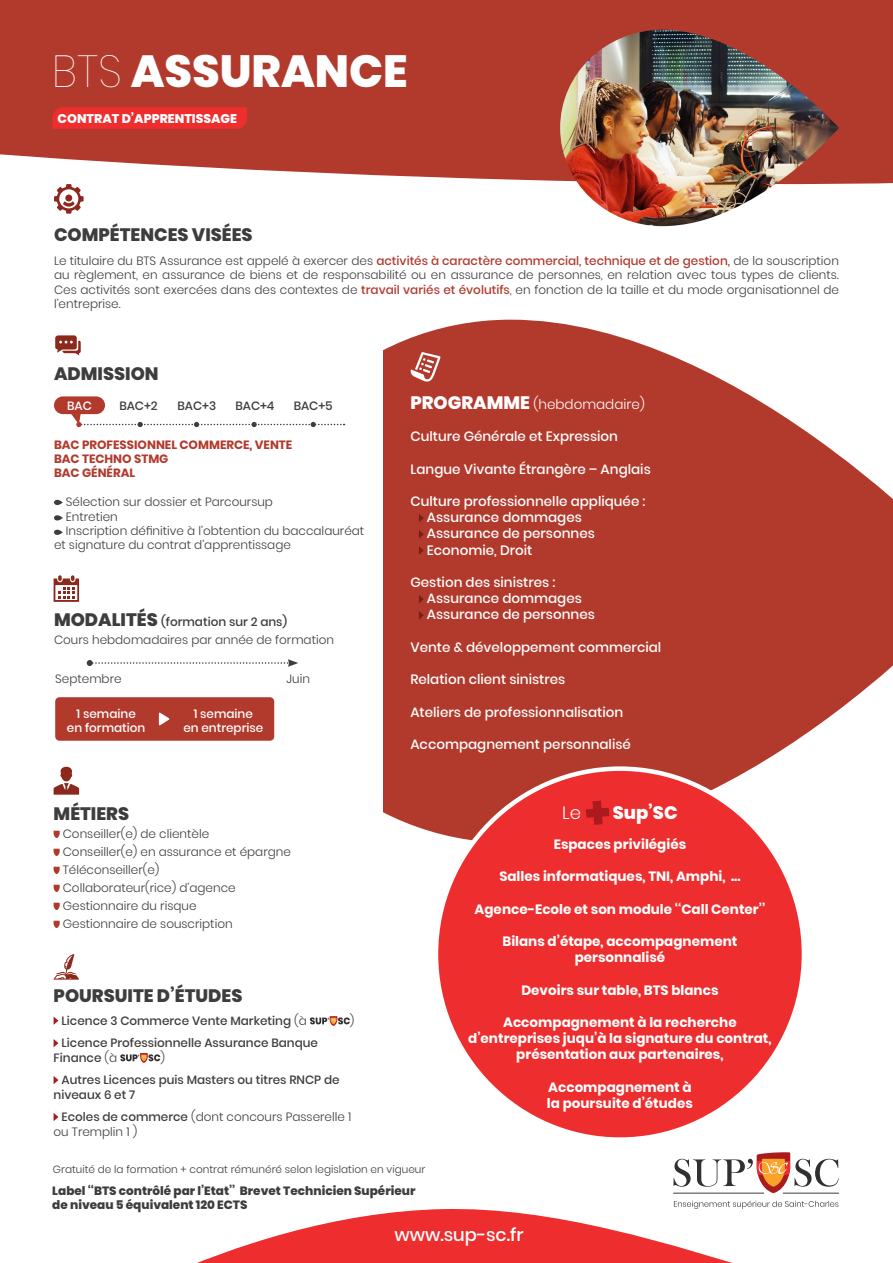
<style>
.page{position:relative;width:893px;height:1263px;background:#fff}
.page>*{position:absolute;margin:0;border:0;box-sizing:border-box;transform-origin:0 0}
.t1{font:800 45px "Poppins";color:#fff}
.t2{font:800 18px "Poppins";color:#3e3c3c}
.t3{font:500 18px "Poppins";color:#fff}
.t4{font:800 18px "Poppins";color:#fff}
.t5{font:300 18px "Poppins";color:#fff}
.t6{font:500 13.5px "Poppins";color:#fff}
.t7{font:700 13.5px/16.2px "Poppins";color:#fff;text-align:center}
.t8{font:300 13.5px "Poppins";color:#fff}
.t9{font:800 12.6px "Poppins";color:#fff}
.t10{font:300 12px/14.4px "Poppins";color:#3e3c3c;text-align:justify}
.t11{font:500 12px/14.4px "Poppins";color:#3e3c3c}
.t12{font:800 12px/14.4px "Poppins";color:#3e3c3c}
.t13{font:700 12px "Poppins";color:#b23a2d}
.t14{font:500 12px "Poppins";color:#fff}
.t15{font:300 10.5px "Poppins";color:#3e3c3c}
.s1{font-weight:100}
.s2{font-weight:500;color:#b23a2d}
.s3{font-weight:800;font-size:18px}
.s4{font-weight:300}
.s5{font-weight:500}
</style>
<div class="page">
<svg style="left:383px;top:320px;width:510px;height:521px;fill:#b23a2d"></svg>
<svg style="left:0;top:0;width:893px;height:184px;background:#b7473b"></svg>
<svg style="left:54px;top:184px;width:30px;height:30px"></svg>
<svg style="left:410px;top:352px;width:30px;height:30px"></svg>
<svg style="left:419px;top:514px;width:5px;height:8px"></svg>
<svg style="left:419px;top:530px;width:5px;height:8px"></svg>
<svg style="left:419px;top:546px;width:5px;height:9px"></svg>
<svg style="left:419px;top:595px;width:5px;height:8px"></svg>
<svg style="left:419px;top:611px;width:5px;height:8px"></svg>
<svg style="left:54px;top:954px;width:25px;height:26px"></svg>
<svg style="left:54px;top:767px;width:25px;height:28px"></svg>
<svg style="left:54px;top:831px;width:6px;height:7px"></svg>
<svg style="left:54px;top:849px;width:6px;height:7px"></svg>
<svg style="left:54px;top:867px;width:6px;height:7px"></svg>
<svg style="left:54px;top:885px;width:6px;height:7px"></svg>
<svg style="left:54px;top:903px;width:6px;height:7px"></svg>
<svg style="left:54px;top:921px;width:6px;height:7px"></svg>
<svg style="left:54px;top:1017px;width:4px;height:8px"></svg>
<svg style="left:310px;top:1016px;width:40px;height:10px"></svg>
<svg style="left:54px;top:1039px;width:4px;height:8px"></svg>
<svg style="left:120px;top:1053px;width:40px;height:10px"></svg>
<svg style="left:54px;top:1076px;width:4px;height:8px"></svg>
<svg style="left:54px;top:1113px;width:4px;height:8px"></svg>
<div style="left:54px;top:396px;width:51px;height:18px;background:#b23a2d;border-radius:9px"></div>
<svg style="left:71px;top:413px;width:274px;height:14px"></svg>
<svg style="left:55px;top:335px;width:26px;height:21px"></svg>
<svg style="left:54px;top:500px;width:9px;height:5px"></svg>
<svg style="left:54px;top:515px;width:9px;height:5px"></svg>
<svg style="left:54px;top:530px;width:9px;height:5px"></svg>
<div style="left:436px;top:769px;width:368px;height:370px;background:#ee2d2e;border-radius:50%"></div>
<svg style="left:586px;top:801px;width:23px;height:24px"></svg>
<img style="left:560px;top:30px;width:279px;height:196px">
<div style="left:53px;top:107px;width:194px;height:22px;background:#ee2d2e"></div>
<svg style="left:87px;top:659px;width:211px;height:8px"></svg>
<svg style="left:54px;top:575px;width:25px;height:27px"></svg>
<div style="left:55px;top:697px;width:219px;height:44px;background:#b23a2d;border-radius:4px"></div>
<svg style="left:159px;top:712px;width:11px;height:14px"></svg>
<svg style="left:197px;top:1200px;width:641px;height:63px"></svg>
<hr style="left:673px;top:1193px;width:91px;height:1px;background:#3e3c3c">
<hr style="left:783px;top:1193px;width:56px;height:1px;background:#3e3c3c">
<svg style="left:673px;top:1152px;width:166px;height:41px"></svg>
<p class="t1" style="left:52px;top:45px;width:357px"><span class="s1">BTS</span> ASSURANCE</p>
<p class="t9" style="left:58px;top:111px;width:181px">CONTRAT D’APPRENTISSAGE</p>
<p class="t2" style="left:54px;top:224px;width:200px">COMPÉTENCES VISÉES</p>
<p class="t10" style="left:54px;top:254px;width:786px">Le titulaire du BTS Assurance est appelé à exercer des <span class="s2">activités à caractère commercial, technique et de gestion,</span> de la souscription au règlement, en assurance de biens et de responsabilité ou en assurance de personnes, en relation avec tous types de clients.<br>Ces activités sont exercées dans des contextes de <span class="s2">travail variés et évolutifs</span>, en fonction de la taille et du mode organisationnel de l’entreprise.</p>
<p class="t2" style="left:54px;top:364px;width:106px">ADMISSION</p>
<p class="t14" style="left:67px;top:398px;width:26px">BAC</p>
<p class="t11" style="left:119px;top:399px;width:40px">BAC+2</p>
<p class="t11" style="left:177px;top:399px;width:40px">BAC+3</p>
<p class="t11" style="left:235px;top:399px;width:41px">BAC+4</p>
<p class="t11" style="left:294px;top:399px;width:41px">BAC+5</p>
<p class="t13" style="left:54px;top:437px;width:240px">BAC PROFESSIONNEL COMMERCE, VENTE</p>
<p class="t13" style="left:54px;top:452px;width:116px">BAC TECHNO STMG</p>
<p class="t13" style="left:54px;top:466px;width:83px">BAC GÉNÉRAL</p>
<p class="t10" style="left:66px;top:495px;width:209px">Sélection sur dossier et Parcoursup</p>
<p class="t10" style="left:66px;top:509px;width:54px">Entretien</p>
<p class="t10" style="left:66px;top:524px;width:300px">Inscription définitive à l’obtention du baccalauréat</p>
<p class="t10" style="left:54px;top:538px;width:238px">et signature du contrat d’apprentissage</p>
<p class="t11" style="left:54px;top:615px;width:235px"><span class="s3">MODALITÉS</span> (formation sur 2 ans)</p>
<p class="t10" style="left:54px;top:633px;width:282px">Cours hebdomadaires par année de formation</p>
<p class="t10" style="left:55px;top:672px;width:68px">Septembre</p>
<p class="t10" style="left:287px;top:672px;width:25px">Juin</p>
<p class="t14" style="left:77px;top:707px;width:61px">1 semaine</p>
<p class="t14" style="left:67px;top:721px;width:80px">en formation</p>
<p class="t14" style="left:194px;top:707px;width:61px">1 semaine</p>
<p class="t14" style="left:183px;top:721px;width:81px">en entreprise</p>
<p class="t2" style="left:54px;top:803px;width:77px">MÉTIERS</p>
<p class="t10" style="left:63px;top:827px;width:148px">Conseiller(e) de clientèle</p>
<p class="t10" style="left:63px;top:845px;width:230px">Conseiller(e) en assurance et épargne</p>
<p class="t10" style="left:63px;top:863px;width:98px">Téléconseiller(e)</p>
<p class="t10" style="left:63px;top:881px;width:174px">Collaborateur(rice) d’agence</p>
<p class="t10" style="left:63px;top:899px;width:135px">Gestionnaire du risque</p>
<p class="t10" style="left:63px;top:917px;width:171px">Gestionnaire de souscription</p>
<p class="t2" style="left:54px;top:986px;width:190px">POURSUITE D’ÉTUDES</p>
<p class="t11" style="left:62px;top:1013px;width:247px">Licence 3 Commerce Vente Marketing <span class="s4">(à</span></p>
<p class="t10" style="left:350px;top:1013px;width:6px">)</p>
<p class="t11" style="left:54px;top:1036px;width:266px;text-indent:8px">Licence Professionnelle Assurance Banque<br>Finance <span class="s4">(à</span></p>
<p class="t10" style="left:160px;top:1050px;width:6px">)</p>
<p class="t11" style="left:54px;top:1073px;width:288px;text-indent:8px">Autres Licences puis Masters ou titres RNCP de niveaux 6 et 7</p>
<p class="t10" style="left:54px;top:1110px;width:299px;text-indent:8px"><span class="s5">Ecoles de commerce</span> (dont concours Passerelle 1 ou Tremplin 1 )</p>
<p class="t8" style="left:410px;top:396px;width:236px"><span class="s3">PROGRAMME</span> (hebdomadaire)</p>
<p class="t6" style="left:410px;top:429px;width:209px">Culture Générale et Expression</p>
<p class="t6" style="left:410px;top:461px;width:242px">Langue Vivante Étrangère – Anglais</p>
<p class="t6" style="left:410px;top:493px;width:237px">Culture professionnelle appliquée :</p>
<p class="t6" style="left:427px;top:510px;width:156px">Assurance dommages</p>
<p class="t6" style="left:427px;top:526px;width:169px">Assurance de personnes</p>
<p class="t6" style="left:427px;top:542px;width:107px">Economie, Droit</p>
<p class="t6" style="left:410px;top:574px;width:147px">Gestion des sinistres :</p>
<p class="t6" style="left:427px;top:591px;width:156px">Assurance dommages</p>
<p class="t6" style="left:427px;top:607px;width:169px">Assurance de personnes</p>
<p class="t6" style="left:410px;top:639px;width:252px">Vente &amp; développement commercial</p>
<p class="t6" style="left:410px;top:672px;width:156px">Relation client sinistres</p>
<p class="t6" style="left:410px;top:704px;width:214px">Ateliers de professionnalisation</p>
<p class="t6" style="left:410px;top:736px;width:222px">Accompagnement personnalisé</p>
<p class="t5" style="left:562px;top:802px;width:20px">Le</p>
<p class="t4" style="left:613px;top:802px;width:66px">Sup’SC</p>
<p class="t7" style="left:554px;top:836px;width:134px">Espaces privilégiés</p>
<p class="t7" style="left:499px;top:868px;width:243px">Salles informatiques, TNI, Amphi, ...</p>
<p class="t7" style="left:475px;top:901px;width:292px">Agence-Ecole et son module ‘‘Call Center’’</p>
<p class="t7" style="left:502px;top:933px;width:236px">Bilans d’étape, accompagnement personnalisé</p>
<p class="t7" style="left:521px;top:982px;width:199px">Devoirs sur table, BTS blancs</p>
<p class="t7" style="left:468px;top:1014px;width:305px">Accompagnement à la recherche d’entreprises juqu’à la signature du contrat, présentation aux partenaires,</p>
<p class="t7" style="left:548px;top:1079px;width:145px">Accompagnement à</p>
<p class="t7" style="left:547px;top:1095px;width:148px">la poursuite d’études</p>
<p class="t15" style="left:53px;top:1163px;width:374px">Gratuité de la formation + contrat rémunéré selon legislation en vigueur</p>
<p class="t12" style="left:52px;top:1183px;width:365px">Label ‘‘BTS contrôlé par l’Etat’’ Brevet Technicien Supérieur de niveau 5 équivalent 120 ECTS</p>
<p class="t3" style="left:394px;top:1224px;width:131px">www.sup-sc.fr</p>
</div>
